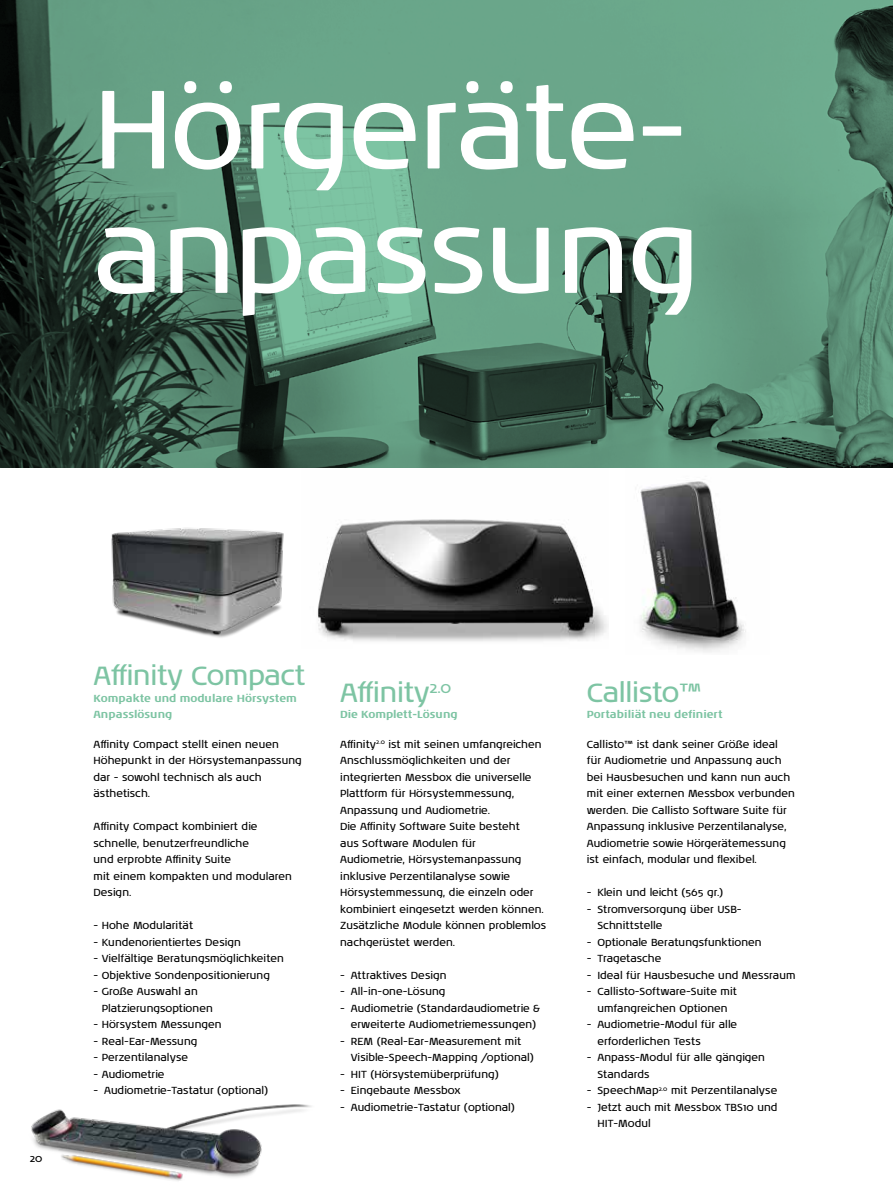
<style>
.page{position:relative;width:893px;height:1188px;background:#fff}
.page>*{position:absolute;margin:0;border:0;box-sizing:border-box;transform-origin:0 0}
.t1{font:114px/124.4px "Noa LT Pro";letter-spacing:-.02em;color:#fff}
.t2{font:27px "Noa LT Pro";letter-spacing:-.02em;color:#7dc4a3}
.t3{font:10.5px/16.5px "Noa LT Pro";color:#000}
.t4{font:700 10.5px/16.5px "Noa LT Pro";color:#7dc4a3}
</style>
<div class="page">
<img style="left:0;top:0;width:893px;height:468px">
<img style="left:317px;top:519px;width:291px;height:123px">
<img style="left:318px;top:520px;width:274px;height:111px">
<img style="left:647px;top:481px;width:99px;height:171px">
<img style="left:640px;top:482px;width:98px;height:155px">
<img style="left:111px;top:528px;width:173px;height:110px">
<img style="left:31px;top:1104px;width:281px;height:74px">
<img style="left:56px;top:1149px;width:131px;height:32px">
<h1 class="t1" style="left:94px;top:63px;width:608px">Hörgeräte&shy;anpassung</h1>
<p class="t3" style="left:30px;top:1150px;width:14px">20</p>
<h2 class="t2" style="left:94px;top:657px;width:213px">Affinity Compact</h2>
<p class="t4" style="left:94px;top:689px;width:205px">Kompakte und modulare Hörsystem<br>Anpasslösung</p>
<p class="t3" style="left:94px;top:736px;width:210px">Affinity Compact stellt einen neuen<br>Höhepunkt in der Hörsystemanpassung dar - sowohl technisch als auch ästhetisch.</p>
<p class="t3" style="left:94px;top:818px;width:200px">Affinity Compact kombiniert die schnelle, benutzerfreundliche<br>und erprobte Affinity Suite<br>mit einem kompakten und modularen<br>Design.</p>
<p class="t3" style="left:94px;top:917px;width:101px">- Hohe Modularität</p>
<p class="t3" style="left:94px;top:934px;width:149px">- Kundenorientiertes Design</p>
<p class="t3" style="left:94px;top:950px;width:192px">- Vielfältige Beratungsmöglichkeiten</p>
<p class="t3" style="left:94px;top:967px;width:178px">- Objektive Sondenpositionierung</p>
<p class="t3" style="left:102px;top:983px;width:112px;text-indent:-8px">- Große Auswahl an<br>Platzierungsoptionen</p>
<p class="t3" style="left:94px;top:1016px;width:129px">- Hörsystem Messungen</p>
<p class="t3" style="left:94px;top:1033px;width:105px">- Real-Ear-Messung</p>
<p class="t3" style="left:94px;top:1049px;width:96px">- Perzentilanalyse</p>
<p class="t3" style="left:94px;top:1066px;width:72px">- Audiometrie</p>
<p class="t3" style="left:94px;top:1082px;width:176px">- Audiometrie-Tastatur (optional)</p>
<h2 class="t2" style="left:340px;top:674px;width:113px">Affinity<sup>2.0</sup></h2>
<p class="t4" style="left:340px;top:706px;width:119px">Die Komplett-Lösung</p>
<p class="t3" style="left:340px;top:736px;width:208px">Affinity<sup>2.0</sup> ist mit seinen umfangreichen Anschlussmöglichkeiten und der integrierten Messbox die universelle Plattform für Hörsystemmessung, Anpassung und Audiometrie.<br>Die Affinity Software Suite besteht<br>aus Software Modulen für<br>Audiometrie, Hörsystemanpassung inklusive Perzentilanalyse sowie Hörsystemmessung, die einzeln oder kombiniert eingesetzt werden können.<br>Zusätzliche Module können problemlos nachgerüstet werden.</p>
<p class="t3" style="left:340px;top:967px;width:108px">- Attraktives Design</p>
<p class="t3" style="left:340px;top:983px;width:107px">- All-in-one-Lösung</p>
<p class="t3" style="left:351px;top:1000px;width:191px;text-indent:-11px">- Audiometrie (Standardaudiometrie &amp; erweiterte Audiometriemessungen)</p>
<p class="t3" style="left:351px;top:1033px;width:185px;text-indent:-11px">- REM (Real-Ear-Measurement mit<br>Visible-Speech-Mapping /optional)</p>
<p class="t3" style="left:340px;top:1066px;width:160px">- HIT (Hörsystemüberprüfung)</p>
<p class="t3" style="left:340px;top:1082px;width:122px">- Eingebaute Messbox</p>
<p class="t3" style="left:340px;top:1099px;width:176px">- Audiometrie-Tastatur (optional)</p>
<h2 class="t2" style="left:587px;top:674px;width:116px">Callisto™</h2>
<p class="t4" style="left:587px;top:706px;width:137px">Portabiliät neu definiert</p>
<p class="t3" style="left:587px;top:736px;width:210px">Callisto™ ist dank seiner Größe ideal<br>für Audiometrie und Anpassung auch bei Hausbesuchen und kann nun auch mit einer externen Messbox verbunden werden. Die Callisto Software Suite für Anpassung inklusive Perzentilanalyse, Audiometrie sowie Hörgerätemessung ist einfach, modular und flexibel.</p>
<p class="t3" style="left:587px;top:884px;width:138px">- Klein und leicht (565 gr.)</p>
<p class="t3" style="left:597px;top:901px;width:146px;text-indent:-11px">- Stromversorgung über USB-<br>Schnittstelle</p>
<p class="t3" style="left:587px;top:934px;width:176px">- Optionale Beratungsfunktionen</p>
<p class="t3" style="left:587px;top:950px;width:76px">- Tragetasche</p>
<p class="t3" style="left:587px;top:967px;width:210px">- Ideal für Hausbesuche und Messraum</p>
<p class="t3" style="left:587px;top:983px;width:152px;text-align:center">- Callisto-Software-Suite mit umfangreichen Optionen</p>
<p class="t3" style="left:597px;top:1016px;width:141px;text-indent:-11px">- Audiometrie-Modul für alle erforderlichen Tests</p>
<p class="t3" style="left:597px;top:1049px;width:169px;text-indent:-11px">- Anpass-Modul für alle gängigen<br>Standards</p>
<p class="t3" style="left:587px;top:1082px;width:192px">- SpeechMap<sup>2.0</sup> mit Perzentilanalyse</p>
<p class="t3" style="left:597px;top:1099px;width:182px;text-indent:-11px">- Jetzt auch mit Messbox TBS10 und<br>HIT-Modul</p>
</div>
